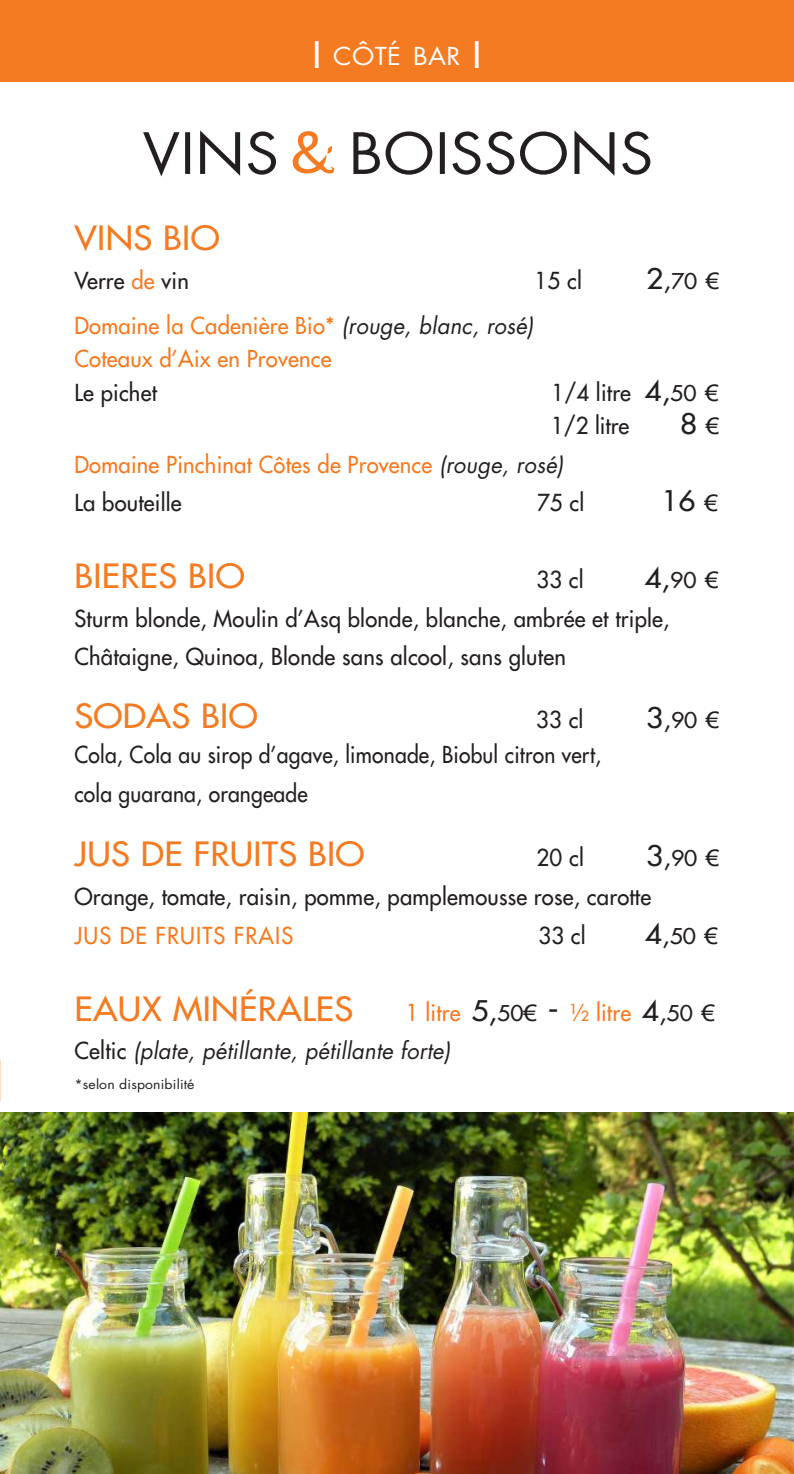
<style>
.page{position:relative;width:794px;height:1474px;background:#fff}
.page>*{position:absolute;margin:0;border:0;box-sizing:border-box;transform-origin:0 0}
.t1{font:32.55px "Futura";letter-spacing:.01em;color:#f47b21;scale:1.08 1}
.t2{font:27.65px "Futura";color:#231f20;scale:1.08 1}
.t3{font:23.97px "Futura";letter-spacing:.015em;color:#fff;scale:1.08 1}
.t4{font:22.75px/33.2px "Futura";letter-spacing:.01em;color:#231f20}
.t5{font:22.75px/33.2px "Futura";letter-spacing:.01em;color:#f47b21}
.t6{font:22.75px/38.5px "Futura";letter-spacing:.01em;color:#231f20;scale:.92 1}
.t7{font:italic 22.75px/38.5px "Futura";letter-spacing:.01em;color:#231f20}
.t8{font:22.75px "Futura";letter-spacing:.05em;color:#f47b21}
.t9{font:21.18px "Futura";color:#231f20;scale:1.08 1}
.t10{font:12.95px "Futura";letter-spacing:.01em;color:#231f20;scale:1.08 1}
.s1{font-size:35.7px}
.s2{color:#f47b21}
.s3{font-size:27.65px}
.s4{font-size:24.32px}
.s5{font-family:"Arial";font-size:22.75px}
.s6{font-style:italic;color:#231f20}
.s7{font-size:21.18px}
.s8{font-family:"Arial"}
.s9{color:#231f20}
.s10{font-style:normal;color:#f47b21}
.s11{font-style:normal;font-size:27.65px}
.s12{font-style:normal;font-size:21.18px}
.s13{font-family:"Arial";font-style:normal}
.s14{font-style:normal;font-size:32.55px}
.s15{font-style:normal;font-size:24.32px}
.s16{font-style:normal}
</style>
<div class="page">
<div style="left:0;top:0;width:794px;height:82px;background:#f47b21"></div>
<img style="left:0;top:1112px;width:793px;height:361px">
<svg style="left:143px;top:130px;width:133px;height:46px"></svg>
<svg style="left:293px;top:131px;width:42px;height:43px"></svg>
<svg style="left:353px;top:130px;width:297px;height:46px"></svg>
<img style="left:793px;top:1112px;width:1px;height:361px">
<p class="t3" style="left:312px;top:40px;width:158px"><span class="s1">I</span> CÔTÉ BAR <span class="s1">I</span></p>
<h1 class="t1" style="left:74px;top:218px;width:136px">VINS BIO</h1>
<p class="t4" style="left:74px;top:264px;width:116px">Verre <span class="s2">de</span> vin</p>
<p class="t4" style="left:534px;top:264px;width:49px">15 cl</p>
<p class="t9" style="left:646px;top:268px;width:69px"><span class="s3">2</span><span class="s4">,</span>70 <span class="s5">€</span></p>
<p class="t5" style="left:74px;top:309px;width:461px">Domaine la Cadenière Bio* <span class="s6">(rouge, blanc, rosé)<br></span>Coteaux d’Aix en Provence</p>
<p class="t4" style="left:74px;top:376px;width:84px">Le pichet</p>
<p class="t4" style="left:551px;top:376px;width:169px">1/4 litre <span class="s3">4,</span><span class="s7">50</span> <span class="s8">€<br></span>1/2 litre</p>
<p class="t2" style="left:680px;top:406px;width:38px">8 <span class="s5">€</span></p>
<p class="t5" style="left:74px;top:445px;width:490px;line-height:38.5px">Domaine Pinchinat Côtes de Provence <span class="s6">(rouge, rosé)<br></span><span class="s9">La bouteille</span></p>
<p class="t4" style="left:537px;top:486px;width:49px">75 cl</p>
<p class="t2" style="left:661px;top:483px;width:54px">16 <span class="s5">€</span></p>
<h1 class="t1" style="left:74px;top:555px;width:159px">BIERES BIO</h1>
<p class="t4" style="left:536px;top:563px;width:49px">33 cl</p>
<p class="t2" style="left:644px;top:560px;width:70px">4,<span class="s7">90</span> <span class="s5">€</span></p>
<p class="t4" style="left:74px;top:599px;width:597px;line-height:38.5px">Sturm blonde, Moulin d’Asq blonde, blanche, ambrée et triple,<br>Châtaigne, Quinoa, Blonde sans alcool, sans gluten</p>
<h1 class="t1" style="left:74px;top:695px;width:171px">SODAS BIO</h1>
<p class="t4" style="left:536px;top:703px;width:49px">33 cl</p>
<p class="t9" style="left:646px;top:707px;width:69px"><span class="s3">3</span><span class="s4">,</span>90 <span class="s5">€</span></p>
<p class="t6" style="left:74px;top:735px;width:574px">Cola, Cola au sirop d’agave, limonade, Biobul citron vert, cola guarana, orangeade</p>
<h1 class="t1" style="left:74px;top:834px;width:270px">JUS DE FRUITS BIO</h1>
<p class="t4" style="left:536px;top:841px;width:49px">20 cl</p>
<p class="t9" style="left:646px;top:845px;width:69px"><span class="s3">3</span><span class="s4">,</span>90 <span class="s5">€</span></p>
<p class="t4" style="left:74px;top:880px;width:578px">Orange, tomate, raisin, pomme, pamplemousse rose, carotte</p>
<p class="t8" style="left:74px;top:920px;width:220px">JUS DE FRUITS FRAIS</p>
<p class="t4" style="left:538px;top:918px;width:49px">33 cl</p>
<p class="t9" style="left:645px;top:922px;width:69px"><span class="s3">4</span><span class="s4">,</span>50 <span class="s5">€</span></p>
<h1 class="t1" style="left:74px;top:988px;width:260px">EAUX MINÉRALES</h1>
<p class="t7" style="left:74px;top:992px;width:642px;text-indent:331px"><span class="s10">1 litre</span> <span class="s11">5,</span><span class="s12">50</span><span class="s13">€</span> <span class="s14">-</span> <span class="s10">½ litre</span> <span class="s11">4</span><span class="s15">,</span><span class="s12">50</span> <span class="s13">€<br></span><span class="s16">Celtic</span> (plate, pétillante, pétillante forte)</p>
<p class="t10" style="left:74px;top:1075px;width:113px">*selon disponibilité</p>
</div>
